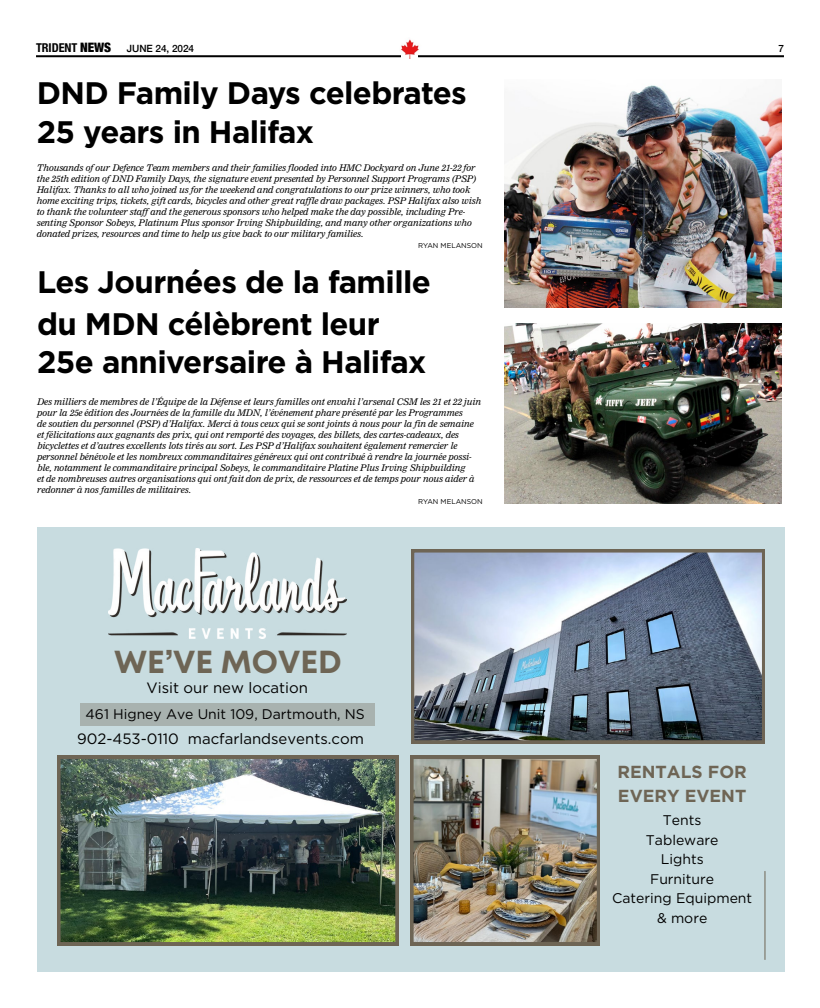
<style>
.page{position:relative;width:820px;height:1008px;background:#fff}
.page>*{position:absolute;margin:0;border:0;box-sizing:border-box;transform-origin:0 0}
.t1{font:700 31.8px "Mont";color:#6e6555}
.t2{font:700 31.1px/38.3px "Gotham";letter-spacing:-.02em;color:#000}
.t3{font:700 17.4px/24px "Gotham";color:#6e6555}
.t4{font:14.9px "Gotham";color:#000}
.t5{font:14px/19.5px "Gotham";color:#000;text-align:center}
.t6{font:13.9px "Gotham";color:#000}
.t7{font:500 10px "Helvetica Neue";letter-spacing:-.005em;color:#000}
.t8{font:italic 9px/11px "Nimrod";letter-spacing:-.01em;color:#000}
.t9{font:7px "Gotham";color:#000}
.s1{font-family:"Helvetica Neue LT Std";font-weight:700;font-stretch:condensed;font-size:12.2px}
.s2{font-weight:900;font-stretch:condensed;font-size:13px}
</style>
<div class="page">
<hr style="left:36px;top:55px;width:747px;height:2px;background:#000">
<img style="left:399px;top:39px;width:22px;height:20px">
<img style="left:505px;top:85px;width:276px;height:222px">
<img style="left:505px;top:324px;width:276px;height:180px">
<div style="left:37px;top:527px;width:747px;height:445px;background:#c8dce0"></div>
<img style="left:410px;top:756px;width:189px;height:189px">
<svg style="left:411px;top:550px;width:353px;height:193px;background:#818fa0"></svg>
<img style="left:58px;top:756px;width:340px;height:189px">
<hr style="left:764px;top:871px;width:1px;height:89px;background:#6e6555">
<img style="left:108px;top:549px;width:238px;height:90px">
<div style="left:80px;top:703px;width:294px;height:22px;background:#a8b2af"></div>
<p class="t7" style="left:36px;top:40px;width:160px"><span class="s1">TRIDENT</span> <span class="s2">NEWS</span> JUNE 24, 2024</p>
<p class="t7" style="left:778px;top:41px;width:7px">7</p>
<h2 class="t2" style="left:37px;top:74px;width:431px">DND Family Days celebrates<br>25 years in Halifax</h2>
<p class="t8" style="left:37px;top:162px;width:446px">Thousands of our Defence Team members and their families flooded into HMC Dockyard on June 21-22 for the 25th edition of DND Family Days, the signature event presented by Personnel Support Programs (PSP)<br>Halifax. Thanks to all who joined us for the weekend and congratulations to our prize winners, who took home exciting trips, tickets, gift cards, bicycles and other great raffle draw packages. PSP Halifax also wish to thank the volunteer staff and the generous sponsors who helped make the day possible, including Pre&shy;senting Sponsor Sobeys, Platinum Plus sponsor Irving Shipbuilding, and many other organizations who donated prizes, resources and time to help us give back to our military families.</p>
<p class="t9" style="left:418px;top:241px;width:66px">RYAN MELANSON</p>
<h2 class="t2" style="left:37px;top:261px;width:395px;line-height:42px">Les Journées de la famille du MDN célèbrent leur</h2>
<h2 class="t2" style="left:37px;top:343px;width:391px">25e anniversaire à Halifax</h2>
<p class="t8" style="left:37px;top:396px;width:445px">Des milliers de membres de l’Équipe de la Défense et leurs familles ont envahi l’arsenal CSM les 21 et 22 juin pour la 25e édition des Journées de la famille du MDN, l’événement phare présenté par les Programmes<br>de soutien du personnel (PSP) d’Halifax. Merci à tous ceux qui se sont joints à nous pour la fin de semaine et félicitations aux gagnants des prix, qui ont remporté des voyages, des billets, des cartes-cadeaux, des bicyclettes et d’autres excellents lots tirés au sort. Les PSP d’Halifax souhaitent également remercier le personnel bénévole et les nombreux commanditaires généreux qui ont contribué à rendre la journée possi&shy;ble, notamment le commanditaire principal Sobeys, le commanditaire Platine Plus Irving Shipbuilding<br>et de nombreuses autres organisations qui ont fait don de prix, de ressources et de temps pour nous aider à redonner à nos familles de militaires.</p>
<p class="t9" style="left:418px;top:497px;width:66px">RYAN MELANSON</p>
<h1 class="t1" style="left:114px;top:642px;width:229px">WE’VE MOVED</h1>
<h3 class="t4" style="left:146px;top:679px;width:163px">Visit our new location</h3>
<h3 class="t4" style="left:77px;top:729px;width:288px">902-453-0110 macfarlandsevents.com</h3>
<h3 class="t6" style="left:86px;top:705px;width:280px">461 Higney Ave Unit 109, Dartmouth, NS</h3>
<h3 class="t3" style="left:617px;top:760px;width:131px">RENTALS FOR<br>EVERY EVENT</h3>
<h3 class="t5" style="left:612px;top:810px;width:142px">Tents<br>Tableware<br>Lights<br>Furniture<br>Catering Equipment &amp; more</h3>
</div>
